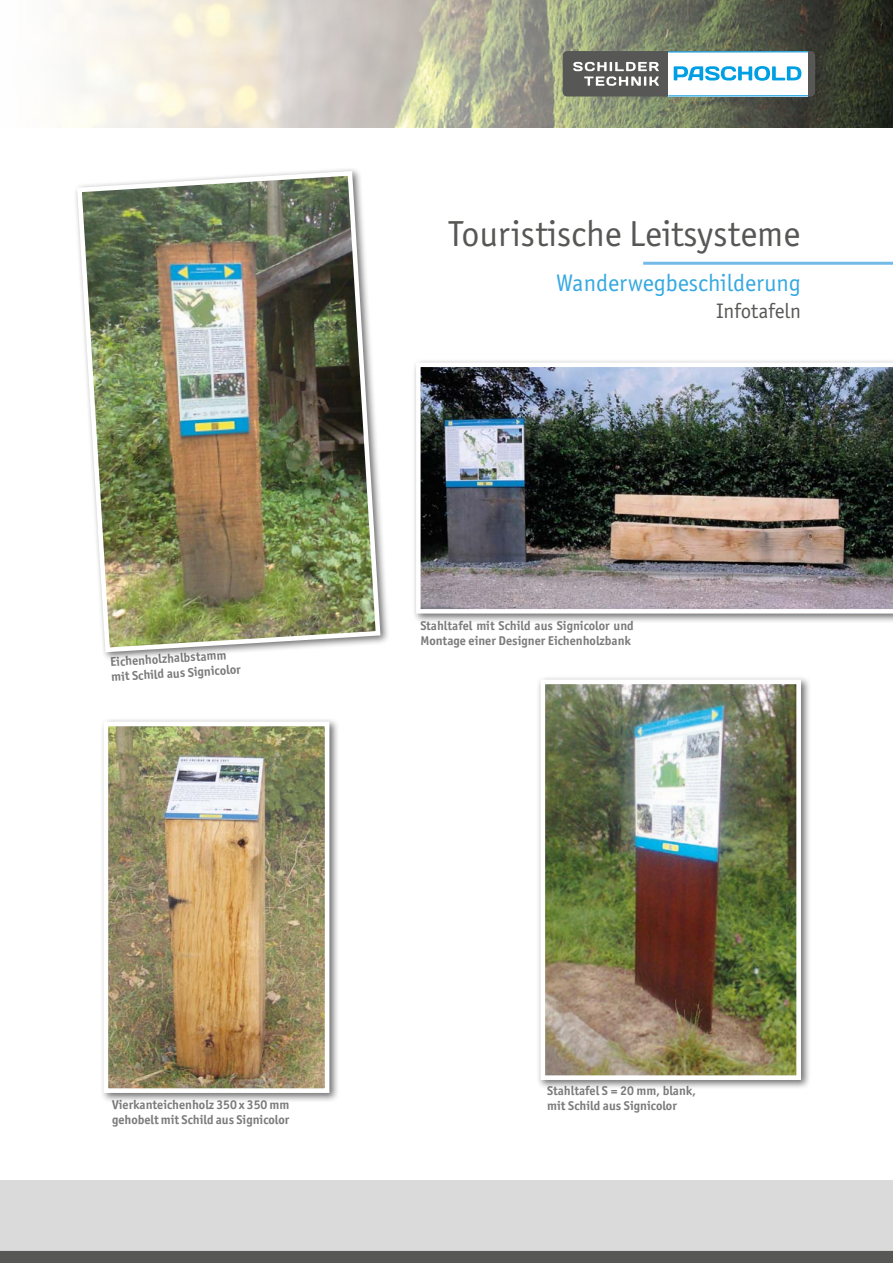
<style>
.page{position:relative;width:893px;height:1263px;background:#fff}
.page>*{position:absolute;margin:0;border:0;box-sizing:border-box;transform-origin:0 0}
.t1{font:36.15px "Officina San ITC";color:#575756}
.t2{font:24px "Officina San ITC";color:#36a9e1}
.t3{font:21px "Officina San ITC";color:#575756}
.t4{font:700 12.75px/15px "Officina San ITC";color:#7c7b7b}
</style>
<div class="page">
<img style="left:69px;top:0;width:824px;height:128px">
<div style="left:0;top:1180px;width:893px;height:83px;background:#dadada"></div>
<div style="left:0;top:1251px;width:893px;height:12px;background:#575756"></div>
<div style="left:564px;top:52px;width:250px;height:44px;background:#575756;border-radius:4px"></div>
<div style="left:563px;top:51px;width:252px;height:46px;border:2px solid #575756;border-radius:4px"></div>
<div style="left:668px;top:52px;width:140px;height:44px;background:#fff"></div>
<hr style="left:668px;top:51px;width:140px;height:2px;background:#36a9e1">
<hr style="left:668px;top:95px;width:140px;height:2px;background:#36a9e1">
<svg style="left:674px;top:66px;width:127px;height:15px"></svg>
<svg style="left:573px;top:62px;width:86px;height:24px"></svg>
<div style="left:73px;top:167px;width:317px;height:495px;background:#000;opacity:.56"></div>
<img style="left:75px;top:168px;width:308px;height:487px">
<div style="left:99px;top:717px;width:240px;height:386px;background:#000;opacity:.56"></div>
<img style="left:110px;top:728px;width:213px;height:359px">
<div style="left:104px;top:722px;width:225px;height:371px;border:5px solid #fff"></div>
<hr style="left:643px;top:262px;width:250px;height:3px;background:#73bae8">
<div style="left:536px;top:675px;width:275px;height:415px;background:#000;opacity:.56"></div>
<img style="left:546px;top:685px;width:249px;height:389px">
<div style="left:540px;top:679px;width:261px;height:401px;border:5px solid #fff"></div>
<div style="left:412px;top:358px;width:481px;height:266px;background:#000;opacity:.56"></div>
<img style="left:416px;top:363px;width:477px;height:250px">
<p class="t4" style="left:110px;top:654px;width:131px;rotate:-3deg">Eichenholzhalbstamm mit Schild aus Signicolor</p>
<h1 class="t1" style="left:449px;top:213px;width:353px">Touristische Leitsysteme</h1>
<h2 class="t2" style="left:556px;top:270px;width:246px">Wanderwegbeschilderung</h2>
<h3 class="t3" style="left:716px;top:298px;width:86px">Infotafeln</h3>
<p class="t4" style="left:420px;top:618px;width:215px">Stahltafel mit Schild aus Signicolor und<br>Montage einer Designer Eichenholzbank</p>
<p class="t4" style="left:112px;top:1097px;width:179px">Vierkanteichenholz 350 x 350 mm gehobelt mit Schild aus Signicolor</p>
<p class="t4" style="left:547px;top:1083px;width:150px">Stahltafel S = 20 mm, blank, mit Schild aus Signicolor</p>
</div>
